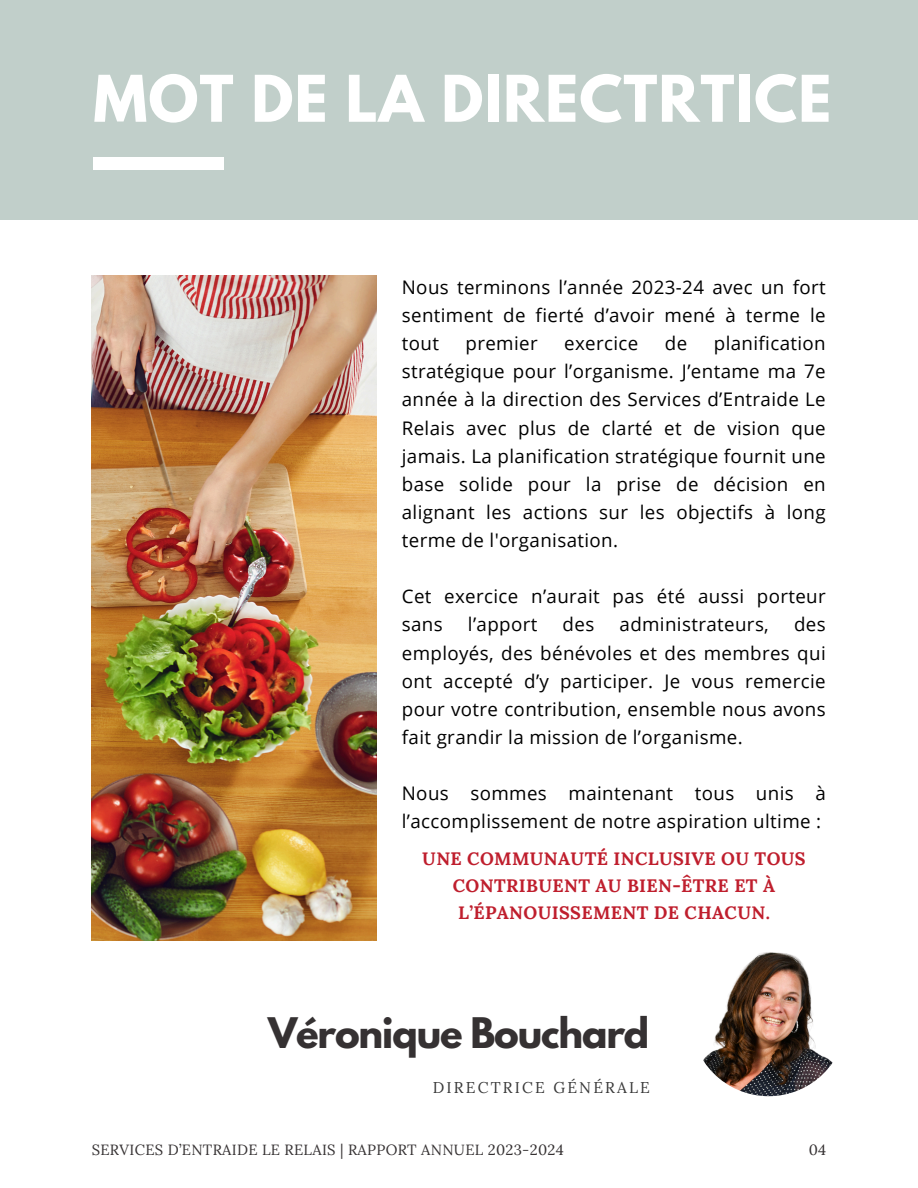
<style>
.page{position:relative;width:918px;height:1188px;background:#fff}
.page>*{position:absolute;margin:0;border:0;box-sizing:border-box;transform-origin:0 0}
.t1{font:700 57px "League Spartan";letter-spacing:.02em;color:#fff}
.t2{font:700 37.35px "League Spartan";letter-spacing:-.03em;color:#353132}
.t3{font:18.75px/28.2px "Open Sans";letter-spacing:.02em;color:#000;text-align:justify}
.t4{font:700 18px/27px "Lora";letter-spacing:.02em;color:#bf1e2d;text-align:center}
.t5{font:15.6px "Lora";letter-spacing:.14em;color:#383838}
.t6{font:14.85px "Lora";letter-spacing:.02em;color:#353132}
</style>
<div class="page">
<div style="left:0;top:0;width:918px;height:220px;background:#c1cfca"></div>
<div style="left:93px;top:157px;width:131px;height:12px;background:#fff"></div>
<img style="left:92px;top:276px;width:284px;height:665px">
<img style="left:691px;top:941px;width:155px;height:155px;border-radius:50%">
<p class="t1" style="left:93px;top:70px;width:739px">MOT DE LA DIRECTRTICE</p>
<p class="t3" style="left:402px;top:273px;width:425px">Nous terminons l’année 2023-24 avec un fort sentiment de fierté d’avoir mené à terme le tout</p>
<p class="t3" style="left:402px;top:329px;width:425px;text-indent:312px">planification stratégique pour l’organisme. J’entame ma 7e année à la direction des Services d’Entraide Le Relais avec plus de clarté et de vision que jamais. La planification stratégique fournit une base solide pour la prise de décision en alignant les actions sur les objectifs à long terme de l'organisation.</p>
<p class="t3" style="left:402px;top:582px;width:425px">Cet exercice n’aurait pas été aussi porteur sans</p>
<p class="t3" style="left:465px;top:329px;width:74px">premier</p>
<p class="t3" style="left:564px;top:329px;width:76px">exercice</p>
<p class="t3" style="left:665px;top:329px;width:24px">de</p>
<p class="t3" style="left:402px;top:610px;width:425px;text-indent:392px">des employés, des bénévoles et des membres qui ont accepté d’y participer. Je vous remercie pour votre contribution, ensemble nous avons fait grandir la mission de l’organisme.</p>
<p class="t3" style="left:402px;top:779px;width:425px">Nous sommes maintenant tous unis à l’accomplissement de notre aspiration ultime :</p>
<p class="t3" style="left:468px;top:610px;width:71px">l’apport</p>
<p class="t3" style="left:563px;top:610px;width:33px">des</p>
<p class="t3" style="left:620px;top:610px;width:151px">administrateurs,</p>
<p class="t4" style="left:422px;top:845px;width:385px">UNE COMMUNAUTÉ INCLUSIVE OU TOUS<br>CONTRIBUENT AU BIEN-ÊTRE ET À<br>L’ÉPANOUISSEMENT DE CHACUN.</p>
<h2 class="t2" style="left:268px;top:1014px;width:383px">Véronique Bouchard</h2>
<p class="t5" style="left:433px;top:1077px;width:219px">DIRECTRICE GÉNÉRALE</p>
<p class="t6" style="left:92px;top:1140px;width:474px">SERVICES D’ENTRAIDE LE RELAIS | RAPPORT ANNUEL 2023-2024</p>
<p class="t6" style="left:809px;top:1140px;width:19px">04</p>
</div>
